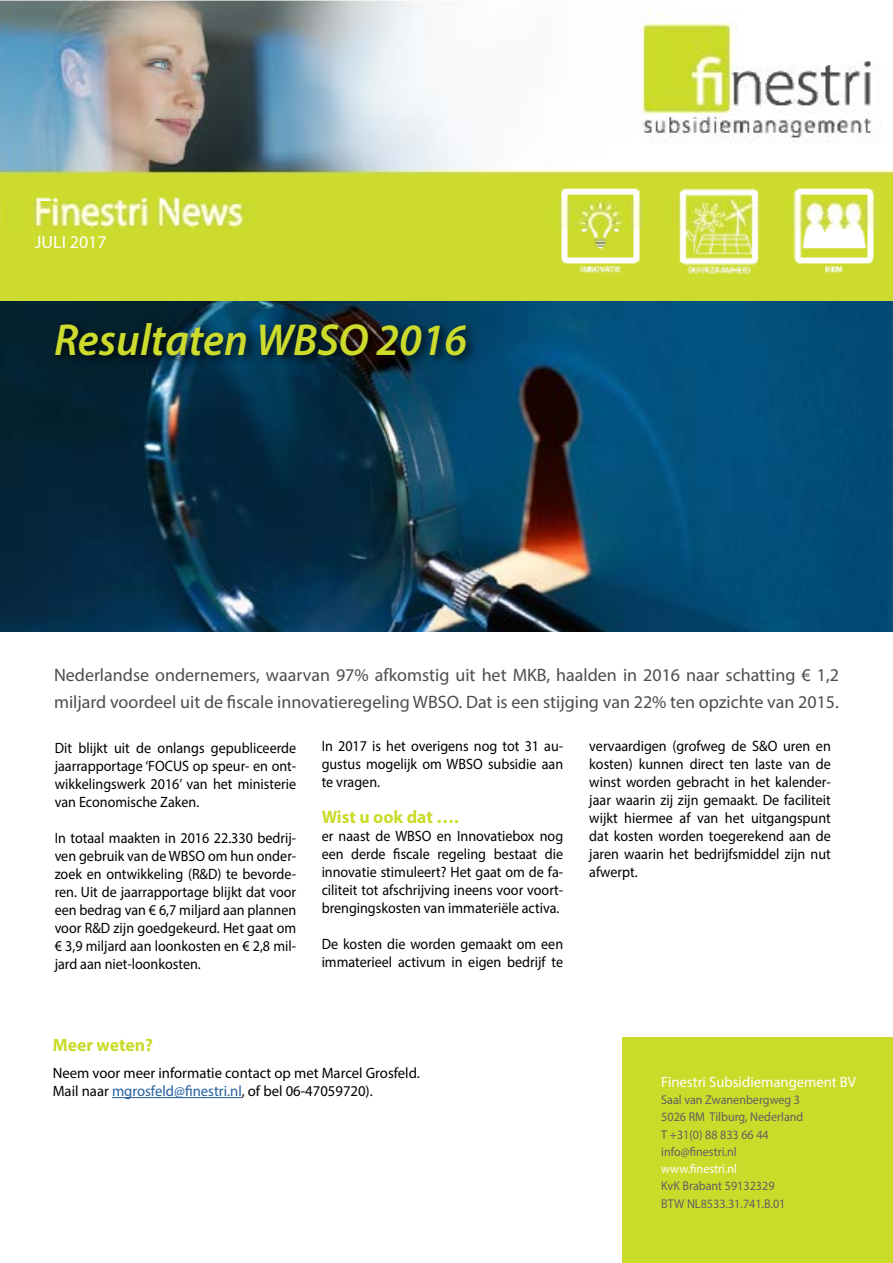
<style>
.page{position:relative;width:893px;height:1263px;background:#fff}
.page>*{position:absolute;margin:0;border:0;box-sizing:border-box;transform-origin:0 0}
.t1{font:italic 600 45px "Myriad Pro";color:#ccdb2c}
.t2{font:18px/27px "Myriad Pro";color:#4c4d4f}
.t3{font:700 18px "Myriad Pro";color:#cbdb2a}
.t4{font:18px "Myriad Pro";color:#fff}
.t5{font:15px/18px "Myriad Pro";color:#000;text-align:justify;scale:.94 1}
.t6{font:15px/18px "Myriad Pro";color:#000}
.t7{font:15px "Myriad Pro";color:#fff}
.t8{font:12.75px/17.2px "Myriad Pro";color:#5f6062;scale:.95 1}
.t9{font:12.75px "Myriad Pro";color:#fff;scale:.95 1}
.s1{color:#215e9e}
</style>
<div class="page">
<img style="left:0;top:0;width:893px;height:631px">
<div style="left:623px;top:1037px;width:270px;height:226px;background:#cbdb2a"></div>
<div style="left:52px;top:318px;width:426px;height:48px;background:#000;opacity:.75"></div>
<hr style="left:112px;top:1097px;width:130px;height:1px;background:#215e9e">
<p class="t4" style="left:35px;top:231px;width:73px">JULI 2017</p>
<h1 class="t1" style="left:54px;top:311px;width:415px">Resultaten WBSO 2016</h1>
<p class="t2" style="left:54px;top:661px;width:786px">Nederlandse ondernemers, waarvan 97% afkomstig uit het MKB, haalden in 2016 naar schatting € 1,2 miljard voordeel uit de fiscale innovatieregeling WBSO. Dat is een stijging van 22% ten opzichte van 2015.</p>
<p class="t5" style="left:322px;top:737px;width:258px">In 2017 is het overigens nog tot 31 au&shy;gustus mogelijk om WBSO subsidie aan te vragen.</p>
<p class="t3" style="left:322px;top:805px;width:139px">Wist u ook dat ….</p>
<p class="t5" style="left:322px;top:827px;width:258px">er naast de WBSO en Innovatiebox nog een derde fiscale regeling bestaat die innovatie stimuleert? Het gaat om de fa&shy;ciliteit tot afschrijving ineens voor voort&shy;brengingskosten van immateriële activa.</p>
<p class="t5" style="left:322px;top:935px;width:258px">De kosten die worden gemaakt om een immaterieel activum in eigen bedrijf te</p>
<p class="t5" style="left:589px;top:737px;width:258px">vervaardigen (grofweg de S&amp;O uren en kosten) kunnen direct ten laste van de winst worden gebracht in het kalender&shy;jaar waarin zij zijn gemaakt. De faciliteit wijkt hiermee af van het uitgangspunt dat kosten worden toegerekend aan de jaren waarin het bedrijfsmiddel zijn nut afwerpt.</p>
<p class="t5" style="left:55px;top:738px;width:258px">Dit blijkt uit de onlangs gepubliceerde jaarrapportage ‘FOCUS op speur- en ont&shy;wikkelingswerk 2016’ van het ministerie van Economische Zaken.</p>
<p class="t5" style="left:55px;top:828px;width:258px">In totaal maakten in 2016 22.330 bedrij&shy;ven gebruik van de WBSO om hun onder&shy;zoek en ontwikkeling (R&amp;D) te bevorde&shy;ren. Uit de jaarrapportage blijkt dat voor een bedrag van € 6,7 miljard aan plannen voor R&amp;D zijn goedgekeurd. Het gaat om € 3,9 miljard aan loonkosten en € 2,8 mil&shy;jard aan niet-loonkosten.</p>
<p class="t3" style="left:53px;top:1033px;width:102px">Meer weten?</p>
<p class="t6" style="left:53px;top:1064px;width:369px">Neem voor meer informatie contact op met Marcel Grosfeld.<br>Mail naar <span class="s1">mgrosfeld@finestri.nl</span>, of bel 06-47059720).</p>
<p class="t7" style="left:661px;top:1072px;width:196px">Finestri Subsidiemangement BV</p>
<p class="t8" style="left:661px;top:1091px;width:151px">Saal van Zwanenbergweg 3<br>5026 RM Tilburg, Nederland<br>T +31(0) 88 833 66 44 info@finestri.nl</p>
<p class="t9" style="left:661px;top:1161px;width:81px">www.finestri.nl</p>
<p class="t8" style="left:661px;top:1177px;width:132px">KvK Brabant 59132329<br>BTW NL8533.31.741.B.01</p>
</div>
